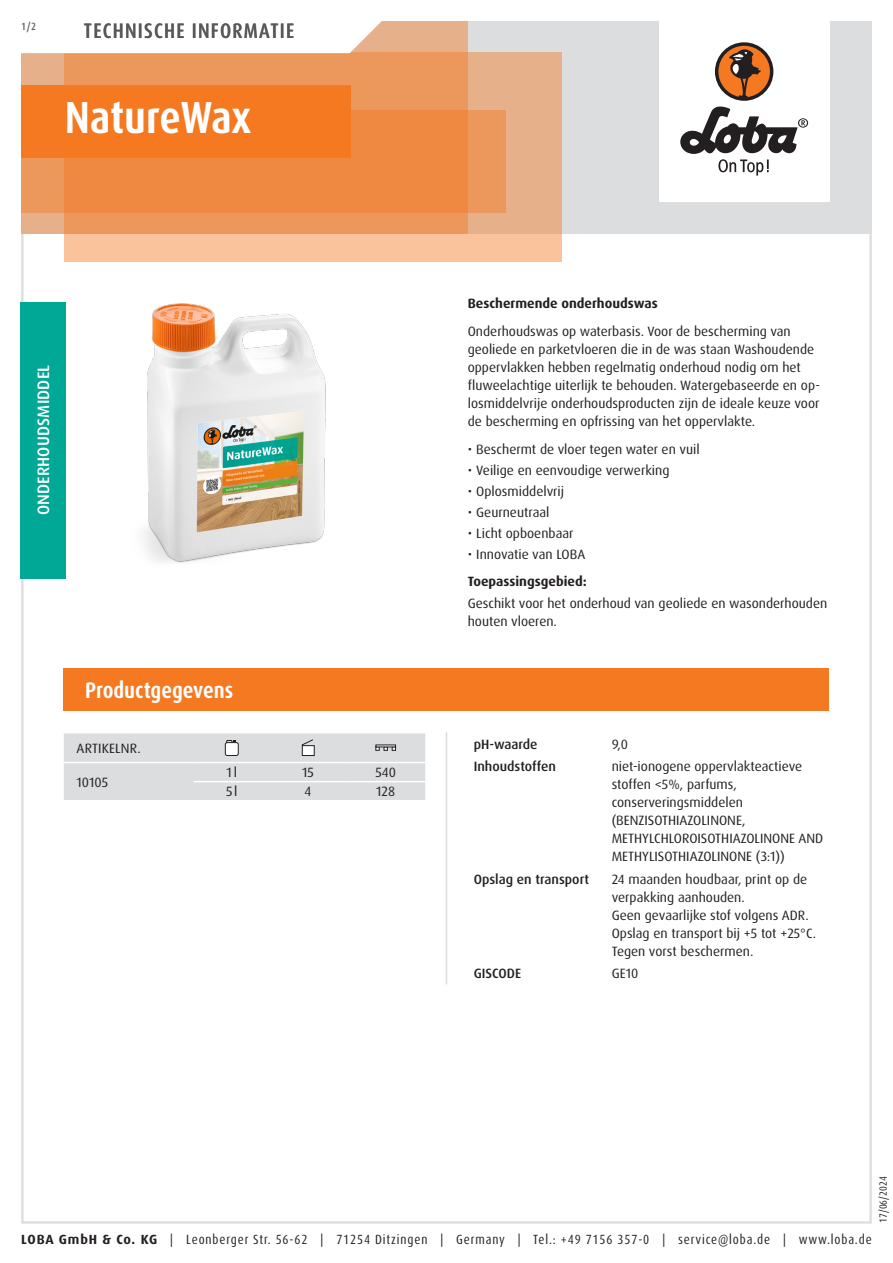
<style>
.page{position:relative;width:893px;height:1263px;background:#fff}
.page>*{position:absolute;margin:0;border:0;box-sizing:border-box;transform-origin:0 0}
.Produktname_weiss{font:700 condensed 45px "Dax Pro";letter-spacing:-.005em;color:#fff}
.Abschnitt{font:700 condensed 22.5px "Dax Pro";color:#fff}
.TI{font:500 condensed 21px "Dax Pro";letter-spacing:.06em;color:#57585a}
.Produktart_Reinigung-Pflege{font:500 16.5px "Dax Pro";letter-spacing:.01em;color:#fff}
.Text{font:13.5px/18px "Dax Pro";color:#231f20}
.Text_ohne_Silbentrennung{font:13.5px/18px "Dax Pro";color:#231f20}
.Text_Medium{font:500 13.5px "Dax Pro";color:#231f20}
.Text_Bold{font:700 13.5px "Dax Pro";color:#231f20}
.Text_zentriert{font:13.5px "Dax Pro";color:#231f20}
.Text_Großbuchstaben{font:13.5px "Dax Pro";letter-spacing:.01em;color:#231f20}
.t1{font:condensed 13.35px "Dax Pro";letter-spacing:.065em;color:#231f20}
.t2{font:condensed 10.5px "Dax Pro";color:#231f20}
.t3{font:500 condensed 10.5px "Dax Pro";color:#57585a}
.s1{font-weight:700;font-stretch:normal}
</style>
<div class="page">
<hr style="left:446px;top:732px;width:1px;height:252px;background:#dcdddf">
<svg style="left:64px;top:733px;width:361px;height:67px;background:#dcdddf"></svg>
<div style="left:64px;top:668px;width:765px;height:43px;background:#f47921"></div>
<img style="left:144px;top:303px;width:182px;height:260px">
<div style="left:20px;top:302px;width:46px;height:276px;background:#00a895"></div>
<div style="left:21px;top:21px;width:851px;height:213px;background:#dcdddf"></div>
<div style="left:659px;top:0;width:170px;height:202px;background:#fff"></div>
<svg style="left:680px;top:106px;width:128px;height:70px"></svg>
<div style="left:715px;top:42px;width:58px;height:59px;background:#231f20;border-radius:50%"></div>
<svg style="left:718px;top:45px;width:52px;height:52px"></svg>
<div style="left:64px;top:52px;width:497px;height:209px;background:linear-gradient(to right,#fec79f,#efb992)"></div>
<div style="left:21px;top:111px;width:485px;height:102px;background:#ec975b"></div>
<svg style="left:21px;top:21px;width:447px;height:213px;background:#ed9150"></svg>
<svg style="left:21px;top:21px;width:411px;height:34px;background:#faede4"></svg>
<div style="left:21px;top:85px;width:330px;height:72px;background:#f47921"></div>
<p class="t3" style="left:21px;top:19px;width:16px">1/2</p>
<p class="TI" style="left:84px;top:17px;width:212px">TECHNISCHE INFORMATIE</p>
<p class="Produktname_weiss" style="left:65px;top:89px;width:188px">NatureWax</p>
<p class="Produktart_Reinigung-Pflege" style="left:33px;top:515px;width:152px;rotate:-90deg">ONDERHOUDSMIDDEL</p>
<p class="Abschnitt" style="left:85px;top:676px;width:150px">Productgegevens</p>
<p class="Text_Großbuchstaben" style="left:77px;top:739px;width:66px">ARTIKELNR.</p>
<p class="Text" style="left:77px;top:773px;width:33px">10105</p>
<p class="Text_zentriert" style="left:227px;top:764px;width:12px">1l</p>
<p class="Text_zentriert" style="left:302px;top:764px;width:13px">15</p>
<p class="Text_zentriert" style="left:375px;top:764px;width:22px">540</p>
<p class="Text_zentriert" style="left:226px;top:783px;width:13px">5l</p>
<p class="Text_zentriert" style="left:305px;top:783px;width:8px">4</p>
<p class="Text_zentriert" style="left:376px;top:783px;width:20px">128</p>
<p class="Text_Bold" style="left:468px;top:295px;width:192px">Beschermende onderhoudswas</p>
<p class="Text" style="left:468px;top:323px;width:354px">Onderhoudswas op waterbasis. Voor de bescherming van geoliede en parketvloeren die in de was staan Washoudende oppervlakken hebben regelmatig onderhoud nodig om het fluweelachtige uiterlijk te behouden. Watergebaseerde en op&shy;losmiddelvrije onderhoudsproducten zijn de ideale keuze voor de bescherming en opfrissing van het oppervlakte.</p>
<p class="Text" style="left:468px;top:440px;width:233px">• Beschermt de vloer tegen water en vuil</p>
<p class="Text" style="left:468px;top:461px;width:203px">• Veilige en eenvoudige verwerking</p>
<p class="Text" style="left:468px;top:482px;width:98px">• Oplosmiddelvrij</p>
<p class="Text" style="left:468px;top:503px;width:83px">• Geurneutraal</p>
<p class="Text" style="left:468px;top:524px;width:107px">• Licht opboenbaar</p>
<p class="Text" style="left:468px;top:545px;width:119px">• Innovatie van LOBA</p>
<p class="Text_Bold" style="left:468px;top:573px;width:120px">Toepassingsgebied:</p>
<p class="Text" style="left:468px;top:594px;width:361px">Geschikt voor het onderhoud van geoliede en wasonderhouden houten vloeren.</p>
<p class="Text_Medium" style="left:474px;top:735px;width:65px">pH-waarde</p>
<p class="Text_ohne_Silbentrennung" style="left:612px;top:735px;width:18px">9,0</p>
<p class="Text_Medium" style="left:474px;top:758px;width:84px">Inhoudstoffen</p>
<p class="Text_ohne_Silbentrennung" style="left:612px;top:757px;width:213px">niet-ionogene oppervlakteactieve stoffen &lt;5%, parfums, conserveringsmiddelen (BENZISOTHIAZOLINONE,<br>METHYLCHLOROISOTHIAZOLINONE AND<br>METHYLISOTHIAZOLINONE (3:1))</p>
<p class="Text_Medium" style="left:474px;top:870px;width:117px">Opslag en transport</p>
<p class="Text_ohne_Silbentrennung" style="left:612px;top:870px;width:197px">24 maanden houdbaar, print op de verpakking aanhouden.</p>
<p class="Text_ohne_Silbentrennung" style="left:612px;top:906px;width:199px">Geen gevaarlijke stof volgens ADR.</p>
<p class="Text_ohne_Silbentrennung" style="left:612px;top:924px;width:206px">Opslag en transport bij +5 tot +25°C.<br>Tegen vorst beschermen.</p>
<p class="Text_Medium" style="left:474px;top:965px;width:49px">GISCODE</p>
<p class="Text_ohne_Silbentrennung" style="left:612px;top:965px;width:28px">GE10</p>
<p class="t2" style="left:876px;top:1222px;width:48px;rotate:-90deg">17/06/2024</p>
<p class="t1" style="left:21px;top:1230px;width:852px"><span class="s1">LOBA GmbH &amp; Co. KG</span> | Leonberger Str. 56-62 | 71254 Ditzingen | Germany | Tel.: +49 7156 357-0 | service@loba.de | www.loba.de</p>
</div>
